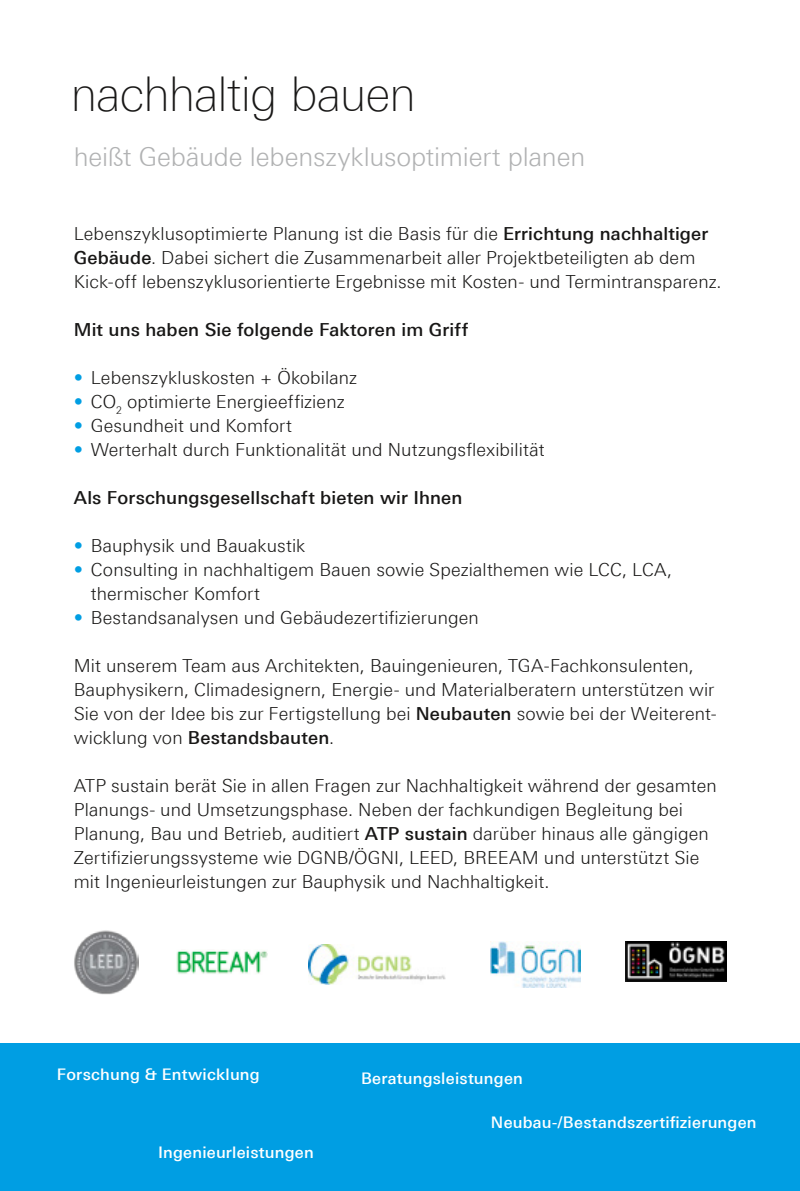
<style>
.page{position:relative;width:800px;height:1191px;background:#fff}
.page>*{position:absolute;margin:0;border:0;box-sizing:border-box;transform-origin:0 0}
.t1{font:100 48px "Linotype Univers 230";letter-spacing:-.015em;color:#181716}
.t2{font:300 26px "ATP Univers";letter-spacing:-.005em;color:#b1b2b3}
.t3{font:300 18px/24px "ATP Univers";letter-spacing:.005em;color:#181716}
.t4{font:500 18px "ATP Univers";letter-spacing:.01em;color:#181716}
.t5{font:500 16px "ATP Univers";letter-spacing:.015em;color:#fff}
.s1{font-weight:500}
.s2{color:#009ee3}
</style>
<div class="page">
<div style="left:0;top:1043px;width:799px;height:148px;background:#009ee3"></div>
<img style="left:74px;top:930px;width:65px;height:64px">
<img style="left:491px;top:941px;width:89px;height:46px">
<img style="left:308px;top:944px;width:137px;height:40px">
<img style="left:176px;top:951px;width:91px;height:23px">
<img style="left:625px;top:941px;width:101px;height:40px">
<h1 class="t1" style="left:71px;top:67px;width:346px">nachhaltig bauen</h1>
<h2 class="t2" style="left:74px;top:141px;width:513px">heißt Gebäude lebenszyklusoptimiert planen</h2>
<p class="t3" style="left:74px;top:221px;width:649px">Lebenszyklusoptimierte Planung ist die Basis für die <span class="s1">Errichtung nachhaltiger<br>Gebäude</span>. Dabei sichert die Zusammenarbeit aller Projektbeteiligten ab dem<br>Kick-off lebenszyklusorientierte Ergebnisse mit Kosten- und Termintransparenz.</p>
<p class="t4" style="left:74px;top:319px;width:396px">Mit uns haben Sie folgende Faktoren im Griff</p>
<p class="t3" style="left:74px;top:365px;width:285px"><span class="s2">•</span> Lebenszykluskosten + Ökobilanz</p>
<p class="t3" style="left:74px;top:389px;width:272px"><span class="s2">•</span> CO<sub>2</sub> optimierte Energieeffizienz</p>
<p class="t3" style="left:74px;top:413px;width:220px"><span class="s2">•</span> Gesundheit und Komfort</p>
<p class="t3" style="left:74px;top:437px;width:472px"><span class="s2">•</span> Werterhalt durch Funktionalität und Nutzungsflexibilität</p>
<p class="t4" style="left:74px;top:487px;width:390px">Als Forschungsgesellschaft bieten wir Ihnen</p>
<p class="t3" style="left:74px;top:533px;width:233px"><span class="s2">•</span> Bauphysik und Bauakustik</p>
<p class="t3" style="left:91px;top:557px;width:582px;text-indent:-17px"><span class="s2">•</span> Consulting in nachhaltigem Bauen sowie Spezialthemen wie LCC, LCA, thermischer Komfort</p>
<p class="t3" style="left:74px;top:605px;width:406px"><span class="s2">•</span> Bestandsanalysen und Gebäudezertifizierungen</p>
<p class="t3" style="left:74px;top:653px;width:644px">Mit unserem Team aus Architekten, Bauingenieuren, TGA-Fachkonsulenten, Bauphysikern, Climadesignern, Energie- und Materialberatern unterstützen wir Sie von der Idee bis zur Fertigstellung bei <span class="s1">Neubauten</span> sowie bei der Weiterent&shy;wicklung von <span class="s1">Bestandsbauten</span>.</p>
<p class="t3" style="left:74px;top:773px;width:644px">ATP sustain berät Sie in allen Fragen zur Nachhaltigkeit während der gesamten Planungs- und Umsetzungsphase. Neben der fachkundigen Begleitung bei Planung, Bau und Betrieb, auditiert <span class="s1">ATP sustain</span> darüber hinaus alle gängigen Zertifizierungssysteme wie DGNB/ÖGNI, LEED, BREEAM und unterstützt Sie mit Ingenieurleistungen zur Bauphysik und Nachhaltigkeit.</p>
<p class="t5" style="left:57px;top:1064px;width:204px">Forschung &amp; Entwicklung</p>
<p class="t5" style="left:361px;top:1068px;width:163px">Beratungsleistungen</p>
<p class="t5" style="left:491px;top:1112px;width:267px">Neubau-/Bestandszertifizierungen</p>
<p class="t5" style="left:158px;top:1142px;width:157px">Ingenieurleistungen</p>
</div>
